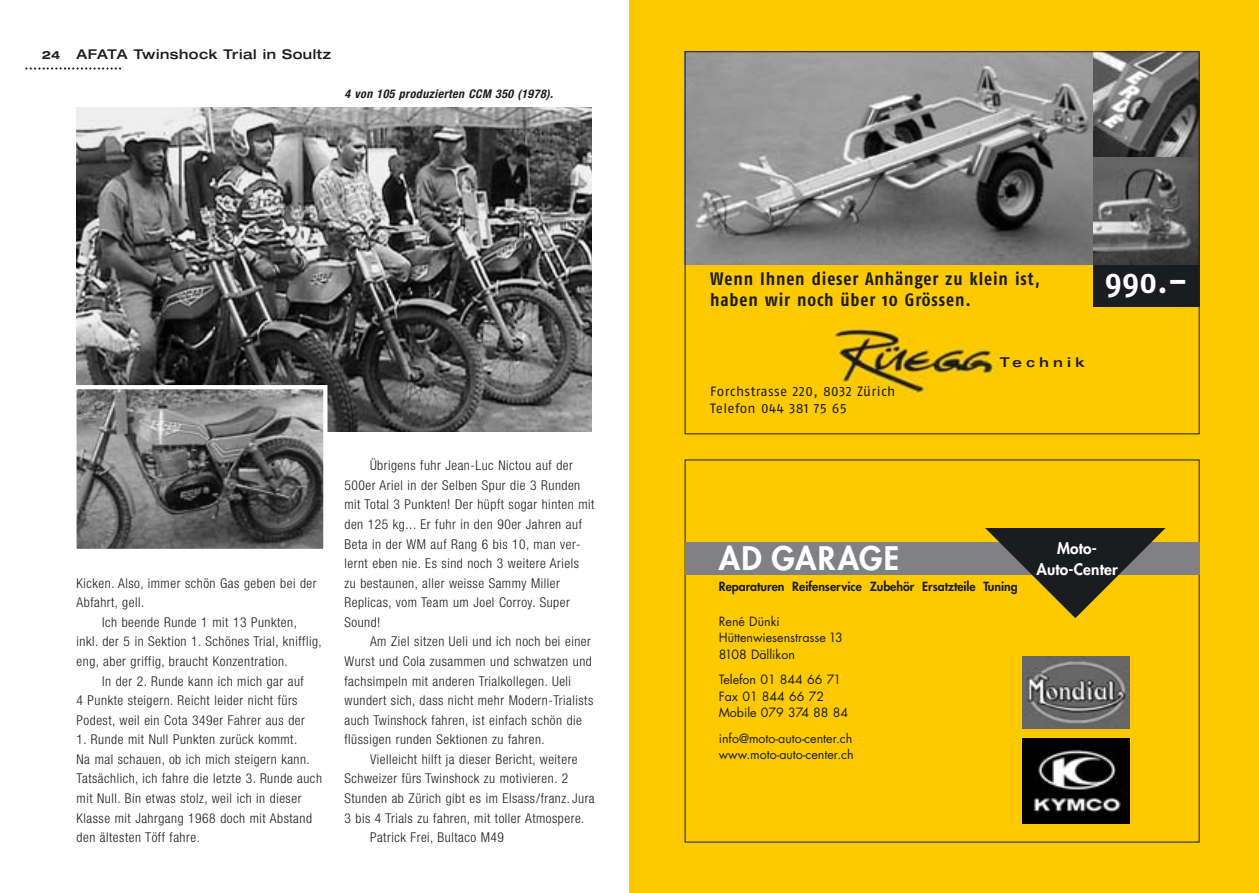
<style>
.page{position:relative;width:1259px;height:893px;background:#fff}
.page>*{position:absolute;margin:0;border:0;box-sizing:border-box;transform-origin:0 0}
.t1{font:700 33.9px "Fago Co";color:#fff}
.t2{font:800 31.65px "Futura";letter-spacing:.035em;color:#fff}
.t3{font:700 18px/21.6px "Fago Co";letter-spacing:.05em;color:#1b1c20}
.t4{font:800 15.45px/21px "Futura";letter-spacing:.01em;color:#fff;text-align:center}
.t5{font:300 condensed 13.5px/19.5px "Helvetica Neue";letter-spacing:.04em;color:#1b1c20}
.t6{font:13.5px/16.2px "Fago No Regular LF";letter-spacing:.03em;color:#1b1c20}
.t7{font:500 expanded 13.5px "Helvetica Neue";letter-spacing:.035em;color:#1b1c20}
.t8{font:700 expanded 13.5px "Univers";letter-spacing:.295em;color:#1b1c20}
.t9{font:12.45px/16.5px "Futura";color:#1b1c20}
.t10{font:800 12.3px "Futura";color:#1b1c20}
.t11{font:italic 700 condensed 12px "Helvetica Neue";color:#1b1c20}
.t12{font:700 expanded 11.25px "Helvetica Neue";color:#1b1c20}
</style>
<div class="page">
<div style="left:629px;top:0;width:630px;height:893px;background:#fdca00"></div>
<img style="left:1023px;top:657px;width:106px;height:72px">
<img style="left:1023px;top:738px;width:106px;height:85px">
<div style="left:685px;top:542px;width:514px;height:32px;background:#818084"></div>
<svg style="left:985px;top:528px;width:180px;height:90px"></svg>
<img style="left:687px;top:53px;width:510px;height:211px">
<div style="left:1093px;top:264px;width:106px;height:43px;background:#1b1c20"></div>
<img style="left:831px;top:327px;width:166px;height:67px">
<svg style="left:25px;top:67px;width:96px;height:3px"></svg>
<img style="left:77px;top:107px;width:514px;height:324px">
<img style="left:77px;top:390px;width:245px;height:158px">
<div style="left:72px;top:385px;width:255px;height:168px;border:4px solid #fff"></div>
<p class="t12" style="left:42px;top:51px;width:20px">24</p>
<p class="t7" style="left:77px;top:49px;width:256px">AFATA Twinshock Trial in Soultz</p>
<p class="t11" style="left:344px;top:89px;width:212px">4 von 105 produzierten CCM 350 (1978) .</p>
<p class="t5" style="left:77px;top:574px;width:241px">Kicken. Also, immer schön Gas geben bei der<br>Abfahrt, gell.</p>
<p class="t5" style="left:77px;top:613px;width:247px;text-indent:26px">Ich beende Runde 1 mit 13 Punkten, inkl. der 5 in Sektion 1. Schönes Trial, knifflig, eng, aber griffig, braucht Konzentration.</p>
<p class="t5" style="left:77px;top:672px;width:230px;text-indent:26px">In der 2. Runde kann ich mich gar auf<br>4 Punkte steigern. Reicht leider nicht fürs<br>Podest, weil ein Cota 349er Fahrer aus der</p>
<p class="t5" style="left:77px;top:731px;width:247px">1. Runde mit Null Punkten zurück kommt.<br>Na mal schauen, ob ich mich steigern kann.<br>Tatsächlich, ich fahre die letzte 3. Runde auch mit Null. Bin etwas stolz, weil ich in dieser Klasse mit Jahrgang 1968 doch mit Abstand den ältesten Töff fahre.</p>
<p class="t5" style="left:344px;top:457px;width:251px;text-indent:26px">Übrigens fuhr Jean-Luc Nictou auf der 500er Ariel in der Selben Spur die 3 Runden mit Total 3 Punkten! Der hüpft sogar hinten mit den 125 kg... Er fuhr in den 90er Jahren auf Beta in der WM auf Rang 6 bis 10, man ver&shy;lernt eben nie. Es sind noch 3 weitere Ariels<br>zu bestaunen, aller weisse Sammy Miller Replicas, vom Team um Joel Corroy. Super Sound!</p>
<p class="t5" style="left:344px;top:633px;width:250px;text-indent:26px">Am Ziel sitzen Ueli und ich noch bei einer Wurst und Cola zusammen und schwatzen und fachsimpeln mit anderen Trialkollegen. Ueli wundert sich, dass nicht mehr Modern-Trialists auch Twinshock fahren, ist einfach schön die flüssigen runden Sektionen zu fahren.</p>
<p class="t5" style="left:370px;top:750px;width:209px">Vielleicht hilft ja dieser Bericht, weitere</p>
<p class="t5" style="left:344px;top:770px;width:225px">Schweizer fürs Twinshock zu motivieren. 2</p>
<p class="t5" style="left:344px;top:790px;width:252px">Stunden ab Zürich gibt es im Elsass/franz. Jura</p>
<p class="t5" style="left:344px;top:809px;width:241px">3 bis 4 Trials zu fahren, mit toller Atmospere.</p>
<p class="t5" style="left:370px;top:829px;width:136px">Patrick Frei, Bultaco M49</p>
<h3 class="t3" style="left:710px;top:270px;width:331px">Wenn Ihnen dieser Anhänger zu klein ist, haben wir noch über 10 Grössen.</h3>
<h1 class="t1" style="left:1105px;top:272px;width:83px">990.–</h1>
<p class="t6" style="left:710px;top:385px;width:187px">Forchstrasse 220, 8032 Zürich<br>Telefon 044 381 75 65</p>
<p class="t8" style="left:1000px;top:357px;width:87px">Technik</p>
<h2 class="t2" style="left:719px;top:543px;width:182px">AD GARAGE</h2>
<p class="t4" style="left:1036px;top:538px;width:83px">Moto-<br>Auto-Center</p>
<p class="t10" style="left:719px;top:581px;width:300px">Reparaturen Reifenservice Zubehör Ersatzteile Tuning</p>
<p class="t9" style="left:719px;top:614px;width:126px">René Dünki<br>Hüttenwiesenstrasse 13<br>8108 Dällikon</p>
<p class="t9" style="left:719px;top:672px;width:131px">Telefon 01 844 66 71<br>Fax 01 844 66 72<br>Mobile 079 374 88 84</p>
<p class="t9" style="left:719px;top:731px;width:136px">info@moto-auto-center.ch www.moto-auto-center.ch</p>
</div>
